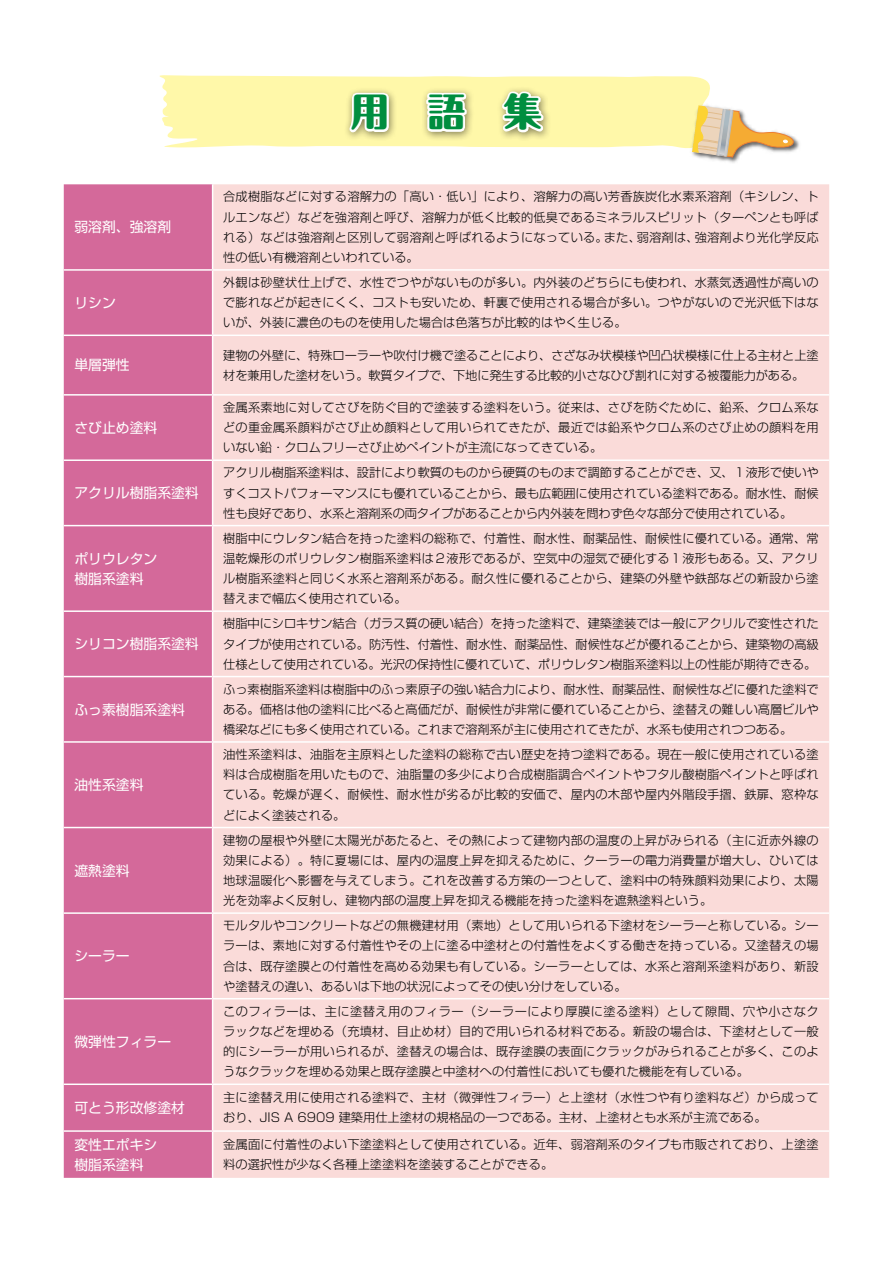
<style>
.page{position:relative;width:893px;height:1263px;background:#fff}
.page>*{position:absolute;margin:0;border:0;box-sizing:border-box;transform-origin:0 0}
.t1{font:800 38.25px "Maru Fo Pro";color:#008e3f}
.t2{font:13.8px/20.2px "Shin Go Pro";color:#fff}
.t3{font:300 12.15px/20.2px "Shin Go Pro";color:#000;text-align:justify}
</style>
<div class="page">
<img style="left:697px;top:137px;width:103px;height:26px">
<svg style="left:159px;top:75px;width:635px;height:82px"></svg>
<div style="left:64px;top:184px;width:148px;height:994px;background:#d4699a"></div>
<div style="left:213px;top:184px;width:616px;height:994px;background:#fadbd9"></div>
<hr style="left:64px;top:269px;width:149px;height:2px;background:#fff">
<hr style="left:213px;top:269px;width:616px;height:2px;background:#fff">
<hr style="left:64px;top:335px;width:149px;height:1px;background:#fff">
<hr style="left:213px;top:335px;width:616px;height:1px;background:#fff">
<hr style="left:64px;top:394px;width:149px;height:2px;background:#fff">
<hr style="left:213px;top:394px;width:616px;height:2px;background:#fff">
<hr style="left:64px;top:459px;width:149px;height:2px;background:#fff">
<hr style="left:213px;top:459px;width:616px;height:2px;background:#fff">
<hr style="left:64px;top:525px;width:149px;height:1px;background:#fff">
<hr style="left:213px;top:525px;width:616px;height:1px;background:#fff">
<hr style="left:64px;top:610px;width:149px;height:2px;background:#fff">
<hr style="left:213px;top:610px;width:616px;height:2px;background:#fff">
<hr style="left:64px;top:676px;width:149px;height:1px;background:#fff">
<hr style="left:213px;top:676px;width:616px;height:1px;background:#fff">
<hr style="left:64px;top:741px;width:149px;height:2px;background:#fff">
<hr style="left:213px;top:741px;width:616px;height:2px;background:#fff">
<hr style="left:64px;top:827px;width:149px;height:1px;background:#fff">
<hr style="left:213px;top:827px;width:616px;height:1px;background:#fff">
<hr style="left:64px;top:912px;width:149px;height:2px;background:#fff">
<hr style="left:213px;top:912px;width:616px;height:2px;background:#fff">
<hr style="left:64px;top:998px;width:149px;height:1px;background:#fff">
<hr style="left:213px;top:998px;width:616px;height:1px;background:#fff">
<hr style="left:64px;top:1083px;width:149px;height:2px;background:#fff">
<hr style="left:213px;top:1083px;width:616px;height:2px;background:#fff">
<hr style="left:64px;top:1130px;width:149px;height:2px;background:#fff">
<hr style="left:213px;top:1130px;width:616px;height:2px;background:#fff">
<p class="t2" style="left:74px;top:215px;width:98px">弱溶剤、強溶剤</p>
<p class="t2" style="left:74px;top:291px;width:43px">リシン</p>
<h1 class="t1" style="left:351px;top:81px;width:193px">用　語　集</h1>
<p class="t3" style="left:223px;top:185px;width:597px">合成樹脂などに対する溶解力の「高い・低い」により、溶解力の高い芳香族炭化水素系溶剤（キシレン、トルエンなど）などを強溶剤と呼び、溶解力が低く比較的低臭であるミネラルスピリット（ターペンとも呼ばれる）などは強溶剤と区別して弱溶剤と呼ばれるようになっている。また、弱溶剤は、強溶剤より光化学反応性の低い有機溶剤といわれている。</p>
<p class="t3" style="left:223px;top:271px;width:597px">外観は砂壁状仕上げで、水性でつやがないものが多い。内外装のどちらにも使われ、水蒸気透過性が高いので膨れなどが起きにくく、コストも安いため、軒裏で使用される場合が多い。つやがないので光沢低下はないが、外装に濃色のものを使用した場合は色落ちが比較的はやく生じる。</p>
<p class="t2" style="left:74px;top:353px;width:57px">単層弾性</p>
<p class="t3" style="left:223px;top:343px;width:597px">建物の外壁に、特殊ローラーや吹付け機で塗ることにより、さざなみ状模様や凹凸状模様に仕上る主材と上塗材を兼用した塗材をいう。軟質タイプで、下地に発生する比較的小さなひび割れに対する被覆能力がある。</p>
<p class="t2" style="left:74px;top:416px;width:84px">さび止め塗料</p>
<p class="t3" style="left:223px;top:396px;width:597px">金属系素地に対してさびを防ぐ目的で塗装する塗料をいう。従来は、さびを防ぐために、鉛系、クロム系などの重金属系顔料がさび止め顔料として用いられてきたが、最近では鉛系やクロム系のさび止めの顔料を用いない鉛・クロムフリーさび止めペイントが主流になってきている。</p>
<p class="t2" style="left:74px;top:481px;width:126px">アクリル樹脂系塗料</p>
<p class="t2" style="left:74px;top:546px;width:84px">ポリウレタン樹脂系塗料</p>
<p class="t2" style="left:74px;top:632px;width:126px">シリコン樹脂系塗料</p>
<p class="t2" style="left:74px;top:697px;width:112px">ふっ素樹脂系塗料</p>
<p class="t2" style="left:74px;top:773px;width:71px">油性系塗料</p>
<p class="t2" style="left:74px;top:858px;width:57px">遮熱塗料</p>
<p class="t2" style="left:74px;top:944px;width:57px">シーラー</p>
<p class="t2" style="left:74px;top:1030px;width:98px">微弾性フィラー</p>
<p class="t3" style="left:223px;top:461px;width:597px">アクリル樹脂系塗料は、設計により軟質のものから硬質のものまで調節することができ、又、１液形で使いやすくコストパフォーマンスにも優れていることから、最も広範囲に使用されている塗料である。耐水性、耐候性も良好であり、水系と溶剤系の両タイプがあることから内外装を問わず色々な部分で使用されている。</p>
<p class="t3" style="left:223px;top:526px;width:597px">樹脂中にウレタン結合を持った塗料の総称で、付着性、耐水性、耐薬品性、耐候性に優れている。通常、常温乾燥形のポリウレタン樹脂系塗料は２液形であるが、空気中の湿気で硬化する１液形もある。又、アクリル樹脂系塗料と同じく水系と溶剤系がある。耐久性に優れることから、建築の外壁や鉄部などの新設から塗替えまで幅広く使用されている。</p>
<p class="t3" style="left:223px;top:612px;width:597px">樹脂中にシロキサン結合（ガラス質の硬い結合）を持った塗料で、建築塗装では一般にアクリルで変性されたタイプが使用されている。防汚性、付着性、耐水性、耐薬品性、耐候性などが優れることから、建築物の高級仕様として使用されている。光沢の保持性に優れていて、ポリウレタン樹脂系塗料以上の性能が期待できる。</p>
<p class="t3" style="left:223px;top:677px;width:597px">ふっ素樹脂系塗料は樹脂中のふっ素原子の強い結合力により、耐水性、耐薬品性、耐候性などに優れた塗料である。価格は他の塗料に比べると高価だが、耐候性が非常に優れていることから、塗替えの難しい高層ビルや橋梁などにも多く使用されている。これまで溶剤系が主に使用されてきたが、水系も使用されつつある。</p>
<p class="t3" style="left:223px;top:743px;width:597px">油性系塗料は、油脂を主原料とした塗料の総称で古い歴史を持つ塗料である。現在一般に使用されている塗料は合成樹脂を用いたもので、油脂量の多少により合成樹脂調合ペイントやフタル酸樹脂ペイントと呼ばれている。乾燥が遅く、耐候性、耐水性が劣るが比較的安価で、屋内の木部や屋内外階段手摺、鉄扉、窓枠などによく塗装される。</p>
<p class="t3" style="left:223px;top:828px;width:597px">建物の屋根や外壁に太陽光があたると、その熱によって建物内部の温度の上昇がみられる（主に近赤外線の効果による）。特に夏場には、屋内の温度上昇を抑えるために、クーラーの電力消費量が増大し、ひいては地球温暖化へ影響を与えてしまう。これを改善する方策の一つとして、塗料中の特殊顔料効果により、太陽光を効率よく反射し、建物内部の温度上昇を抑える機能を持った塗料を遮熱塗料という。</p>
<p class="t3" style="left:223px;top:914px;width:597px">モルタルやコンクリートなどの無機建材用（素地）として用いられる下塗材をシーラーと称している。シーラーは、素地に対する付着性やその上に塗る中塗材との付着性をよくする働きを持っている。又塗替えの場合は、既存塗膜との付着性を高める効果も有している。シーラーとしては、水系と溶剤系塗料があり、新設や塗替えの違い、あるいは下地の状況によってその使い分けをしている。</p>
<p class="t3" style="left:223px;top:999px;width:597px">このフィラーは、主に塗替え用のフィラー（シーラーにより厚膜に塗る塗料）として隙間、穴や小さなクラックなどを埋める（充填材、目止め材）目的で用いられる材料である。新設の場合は、下塗材として一般的にシーラーが用いられるが、塗替えの場合は、既存塗膜の表面にクラックがみられることが多く、このようなクラックを埋める効果と既存塗膜と中塗材への付着性においても優れた機能を有している。</p>
<p class="t2" style="left:74px;top:1096px;width:112px">可とう形改修塗材</p>
<p class="t3" style="left:223px;top:1086px;width:597px">主に塗替え用に使用される塗料で、主材（微弾性フィラー）と上塗材（水性つや有り塗料など）から成っており、JIS A 6909 建築用仕上塗材の規格品の一つである。主材、上塗材とも水系が主流である。</p>
<p class="t2" style="left:74px;top:1132px;width:84px">変性エポキシ樹脂系塗料</p>
<p class="t3" style="left:223px;top:1133px;width:597px">金属面に付着性のよい下塗塗料として使用されている。近年、弱溶剤系のタイプも市販されており、上塗塗料の選択性が少なく各種上塗塗料を塗装することができる。</p>
</div>
